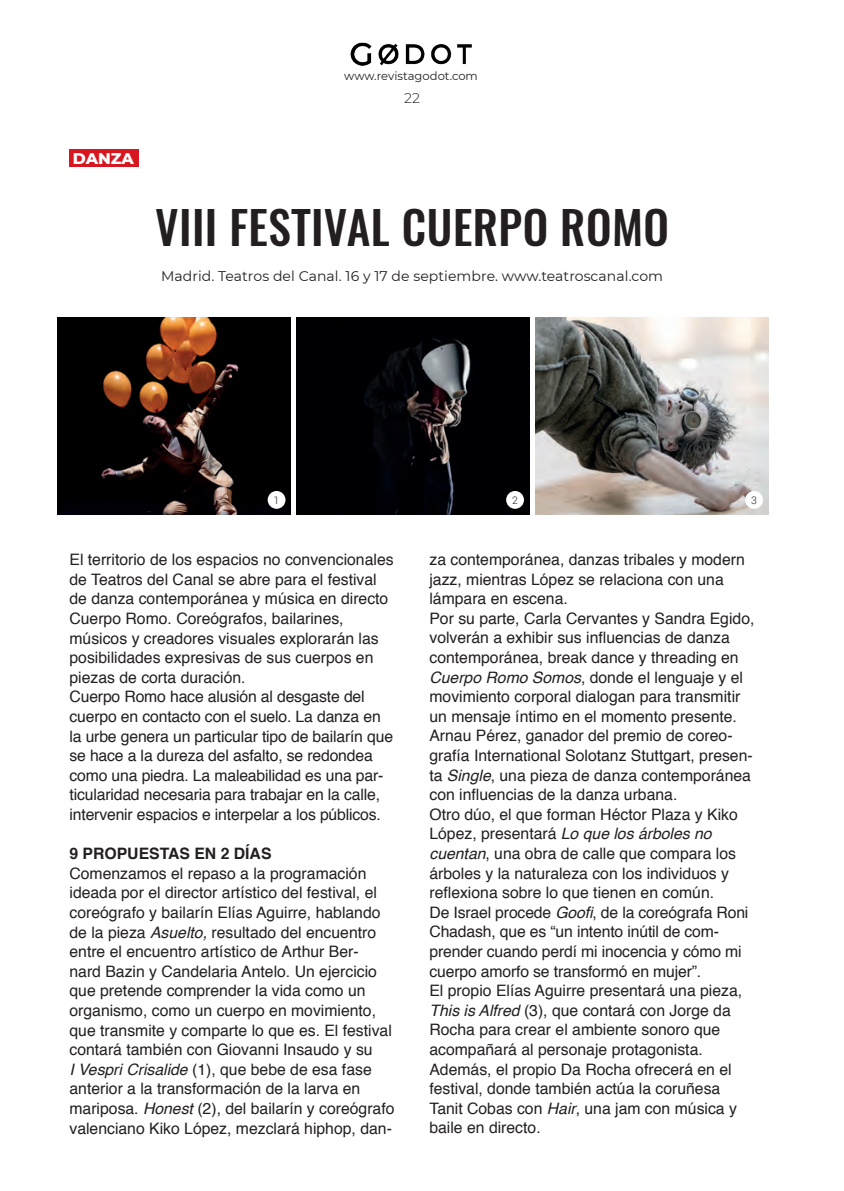
<style>
.page{position:relative;width:844px;height:1191px;background:#fff}
.page>*{position:absolute;margin:0;border:0;box-sizing:border-box;transform-origin:0 0}
.t1{font:500 45.5px "Oswald";letter-spacing:.01em;color:#231f20}
.t2{font:15.75px/19.6px "Helvetica";color:#231f20}
.t3{font:700 15.75px "Helvetica";color:#231f20}
.t4{font:800 15.75px "Montserrat";color:#fff}
.t5{font:14px "Montserrat";letter-spacing:.005em;color:#231f20}
.t6{font:300 14px "Montserrat";color:#231f20}
.t7{font:11.55px "Montserrat";color:#231f20}
.t8{font:300 10.5px "Roboto";color:#231f20}
.s1{font-style:italic}
</style>
<div class="page">
<img style="left:296px;top:317px;width:233px;height:197px">
<img style="left:535px;top:317px;width:233px;height:197px">
<img style="left:57px;top:317px;width:233px;height:197px">
<div style="left:267px;top:491px;width:18px;height:18px;background:#fff;border-radius:50%"></div>
<div style="left:506px;top:491px;width:18px;height:18px;background:#fff;border-radius:50%"></div>
<div style="left:745px;top:491px;width:17px;height:18px;background:#fff;border-radius:50%"></div>
<img style="left:350px;top:42px;width:121px;height:24px">
<div style="left:69px;top:149px;width:70px;height:18px;background:#d7171f"></div>
<p class="t7" style="left:344px;top:68px;width:135px">www.revistagodot.com</p>
<p class="t4" style="left:73px;top:147px;width:62px">DANZA</p>
<p class="t6" style="left:404px;top:89px;width:17px">22</p>
<p class="t1" style="left:155px;top:196px;width:515px">VIII FESTIVAL CUERPO ROMO</p>
<p class="t5" style="left:161px;top:266px;width:503px">Madrid. Teatros del Canal. 16 y 17 de septiembre. www.teatroscanal.com</p>
<p class="t8" style="left:273px;top:493px;width:7px">1</p>
<p class="t8" style="left:512px;top:493px;width:7px">2</p>
<p class="t8" style="left:750px;top:493px;width:7px">3</p>
<p class="t2" style="left:69px;top:550px;width:325px">El territorio de los espacios no convencionales de Teatros del Canal se abre para el festival de danza contemporánea y música en directo Cuerpo Romo. Coreógrafos, bailarines, músicos y creadores visuales explorarán las posibilidades expresivas de sus cuerpos en piezas de corta duración.</p>
<p class="t2" style="left:69px;top:687px;width:325px">Cuerpo Romo hace alusión al desgaste del cuerpo en contacto con el suelo. La danza en la urbe genera un particular tipo de bailarín que se hace a la dureza del asfalto, se redondea como una piedra. La maleabilidad es una par&shy;ticularidad necesaria para trabajar en la calle, intervenir espacios e interpelar a los públicos.</p>
<p class="t3" style="left:69px;top:841px;width:203px">9 PROPUESTAS EN 2 DÍAS</p>
<p class="t2" style="left:69px;top:864px;width:326px">Comenzamos el repaso a la programación ideada por el director artístico del festival, el coreógrafo y bailarín Elías Aguirre, hablando de la pieza <span class="s1">Asuelto,</span> resultado del encuentro entre el encuentro artístico de Arthur Ber-<br>nard Bazin y Candelaria Antelo. Un ejercicio que pretende comprender la vida como un organismo, como un cuerpo en movimiento, que transmite y comparte lo que es. El festival contará también con Giovanni Insaudo y su<br><span class="s1">I Vespri Crisalide</span> (1), que bebe de esa fase anterior a la transformación de la larva en mariposa. <span class="s1">Honest</span> (2), del bailarín y coreógrafo valenciano Kiko López, mezclará hiphop, dan-</p>
<p class="t2" style="left:429px;top:550px;width:317px">za contemporánea, danzas tribales y modern jazz, mientras López se relaciona con una lámpara en escena.</p>
<p class="t2" style="left:429px;top:609px;width:326px">Por su parte, Carla Cervantes y Sandra Egido, volverán a exhibir sus influencias de danza contemporánea, break dance y threading en <span class="s1">Cuerpo Romo Somos</span>, donde el lenguaje y el movimiento corporal dialogan para transmitir un mensaje íntimo en el momento presente.<br>Arnau Pérez, ganador del premio de coreo&shy;grafía International Solotanz Stuttgart, presen&shy;ta <span class="s1">Single</span>, una pieza de danza contemporánea con influencias de la danza urbana.</p>
<p class="t2" style="left:429px;top:805px;width:310px">Otro dúo, el que forman Héctor Plaza y Kiko López, presentará <span class="s1">Lo que los árboles no cuentan</span>, una obra de calle que compara los árboles y la naturaleza con los individuos y reflexiona sobre lo que tienen en común.</p>
<p class="t2" style="left:429px;top:903px;width:320px">De Israel procede <span class="s1">Goofi</span>, de la coreógrafa Roni Chadash, que es “un intento inútil de com&shy;prender cuando perdí mi inocencia y cómo mi cuerpo amorfo se transformó en mujer”.</p>
<p class="t2" style="left:429px;top:981px;width:314px">El propio Elías Aguirre presentará una pieza, <span class="s1">This is Alfred</span> (3), que contará con Jorge da Rocha para crear el ambiente sonoro que acompañará al personaje protagonista.</p>
<p class="t2" style="left:429px;top:1059px;width:309px">Además, el propio Da Rocha ofrecerá en el festival, donde también actúa la coruñesa Tanit Cobas con <span class="s1">Hair</span>, una jam con música y baile en directo.</p>
</div>
